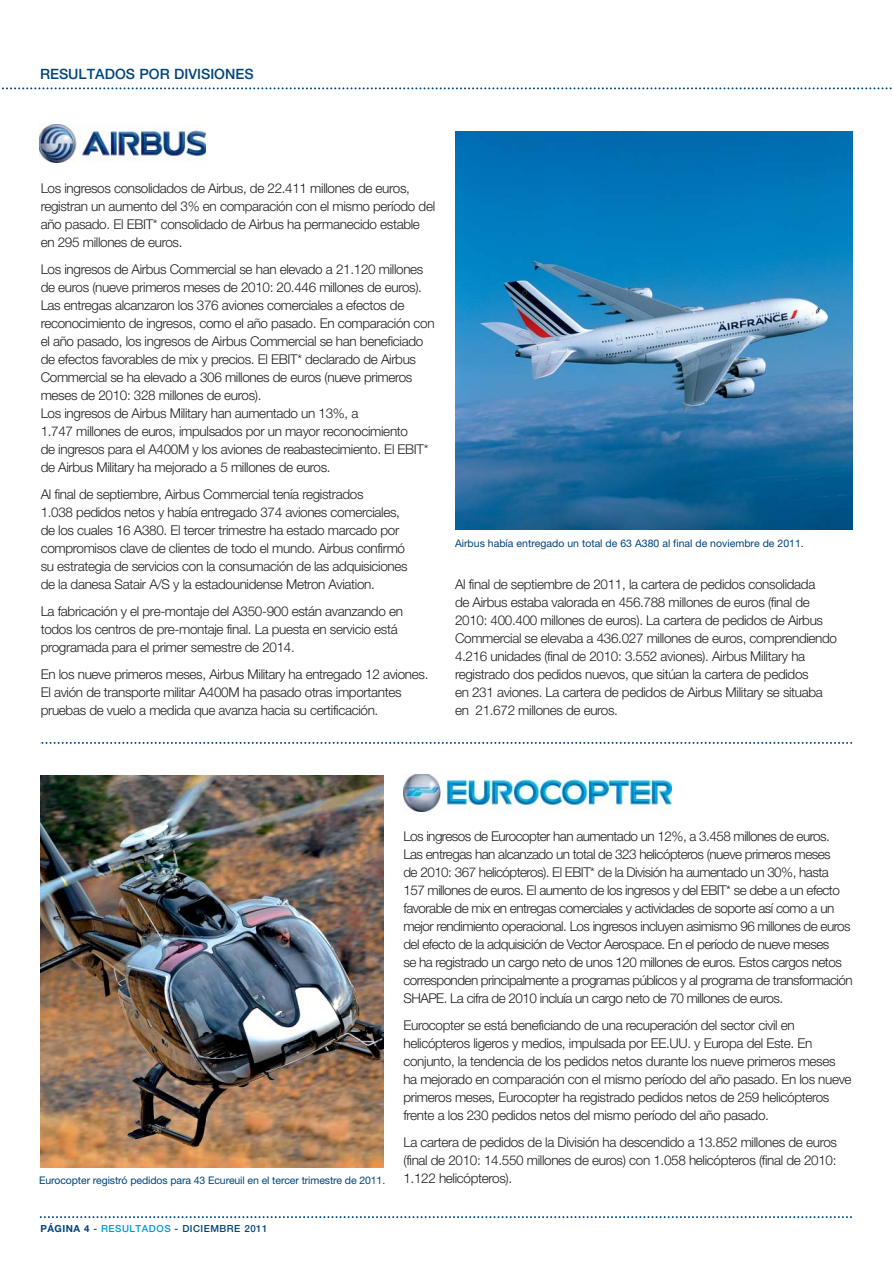
<style>
.page{position:relative;width:893px;height:1263px;background:#fff}
.page>*{position:absolute;margin:0;border:0;box-sizing:border-box;transform-origin:0 0}
.t1{font:500 14.25px "Helvetica Neue";color:#00447c}
.t2{font:300 13.5px/18px "Helvetica Neue";letter-spacing:-.025em;color:#231f20}
.t3{font:10.5px "Helvetica Neue";letter-spacing:-.01em;color:#00447c}
.t4{font:500 9.75px "Helvetica Neue";letter-spacing:.05em;color:#00447c}
.s1{font-weight:700}
.s2{color:#009ad9}
</style>
<div class="page">
<svg style="left:39px;top:1216px;width:813px;height:3px"></svg>
<img style="left:39px;top:125px;width:166px;height:37px">
<img style="left:403px;top:774px;width:268px;height:37px">
<svg style="left:2px;top:87px;width:890px;height:2px"></svg>
<svg style="left:40px;top:742px;width:813px;height:2px"></svg>
<img style="left:455px;top:132px;width:397px;height:398px">
<img style="left:40px;top:775px;width:344px;height:393px">
<p class="t1" style="left:40px;top:68px;width:215px">RESULTADOS POR DIVISIONES</p>
<p class="t2" style="left:41px;top:180px;width:396px">Los ingresos consolidados de Airbus, de 22.411 millones de euros, registran un aumento del 3% en comparación con el mismo período del año pasado. El EBIT* consolidado de Airbus ha permanecido estable en 295 millones de euros.</p>
<p class="t2" style="left:41px;top:261px;width:395px">Los ingresos de Airbus Commercial se han elevado a 21.120 millones de euros (nueve primeros meses de 2010: 20.446 millones de euros).<br>Las entregas alcanzaron los 376 aviones comerciales a efectos de reconocimiento de ingresos, como el año pasado. En comparación con el año pasado, los ingresos de Airbus Commercial se han beneficiado de efectos favorables de mix y precios. El EBIT* declarado de Airbus Commercial se ha elevado a 306 millones de euros (nueve primeros meses de 2010: 328 millones de euros).<br>Los ingresos de Airbus Military han aumentado un 13%, a<br>1.747 millones de euros, impulsados por un mayor reconocimiento<br>de ingresos para el A400M y los aviones de reabastecimiento. El EBIT* de Airbus Military ha mejorado a 5 millones de euros.</p>
<p class="t2" style="left:41px;top:486px;width:368px">Al final de septiembre, Airbus Commercial tenía registrados<br>1.038 pedidos netos y había entregado 374 aviones comerciales, de los cuales 16 A380. El tercer trimestre ha estado marcado por compromisos clave de clientes de todo el mundo. Airbus confirmó su estrategia de servicios con la consumación de las adquisiciones de la danesa Satair A/S y la estadounidense Metron Aviation.</p>
<p class="t2" style="left:41px;top:603px;width:364px">La fabricación y el pre-montaje del A350-900 están avanzando en todos los centros de pre-montaje final. La puesta en servicio está programada para el primer semestre de 2014.</p>
<p class="t2" style="left:41px;top:666px;width:389px">En los nueve primeros meses, Airbus Military ha entregado 12 aviones.<br>El avión de transporte militar A400M ha pasado otras importantes pruebas de vuelo a medida que avanza hacia su certificación.</p>
<p class="t3" style="left:455px;top:539px;width:350px">Airbus había entregado un total de 63 A380 al final de noviembre de 2011.</p>
<p class="t2" style="left:455px;top:576px;width:384px">Al final de septiembre de 2011, la cartera de pedidos consolidada<br>de Airbus estaba valorada en 456.788 millones de euros (final de 2010: 400.400 millones de euros). La cartera de pedidos de Airbus Commercial se elevaba a 436.027 millones de euros, comprendiendo 4.216 unidades (final de 2010: 3.552 aviones). Airbus Military ha registrado dos pedidos nuevos, que sitúan la cartera de pedidos<br>en 231 aviones. La cartera de pedidos de Airbus Military se situaba en 21.672 millones de euros.</p>
<p class="t3" style="left:39px;top:1176px;width:348px">Eurocopter registró pedidos para 43 Ecureuil en el tercer trimestre de 2011.</p>
<p class="t4" style="left:40px;top:1225px;width:229px"><span class="s1">PÁGINA 4</span> - <span class="s2">RESULTADOS</span> - DICIEMBRE 2011</p>
<p class="t2" style="left:403px;top:828px;width:451px">Los ingresos de Eurocopter han aumentado un 12%, a 3.458 millones de euros.<br>Las entregas han alcanzado un total de 323 helicópteros (nueve primeros meses<br>de 2010: 367 helicópteros). El EBIT* de la División ha aumentado un 30%, hasta 157 millones de euros. El aumento de los ingresos y del EBIT* se debe a un efecto favorable de mix en entregas comerciales y actividades de soporte así como a un mejor rendimiento operacional. Los ingresos incluyen asimismo 96 millones de euros del efecto de la adquisición de Vector Aerospace. En el período de nueve meses<br>se ha registrado un cargo neto de unos 120 millones de euros. Estos cargos netos corresponden principalmente a programas públicos y al programa de transformación SHAPE. La cifra de 2010 incluía un cargo neto de 70 millones de euros.</p>
<p class="t2" style="left:403px;top:1017px;width:450px">Eurocopter se está beneficiando de una recuperación del sector civil en helicópteros ligeros y medios, impulsada por EE.UU. y Europa del Este. En conjunto, la tendencia de los pedidos netos durante los nueve primeros meses ha mejorado en comparación con el mismo período del año pasado. En los nueve primeros meses, Eurocopter ha registrado pedidos netos de 259 helicópteros frente a los 230 pedidos netos del mismo período del año pasado.</p>
<p class="t2" style="left:403px;top:1134px;width:435px;text-align:justify">La cartera de pedidos de la División ha descendido a 13.852 millones de euros (final de 2010: 14.550 millones de euros) con 1.058 helicópteros (final de 2010:<br>1.122 helicópteros).</p>
</div>
